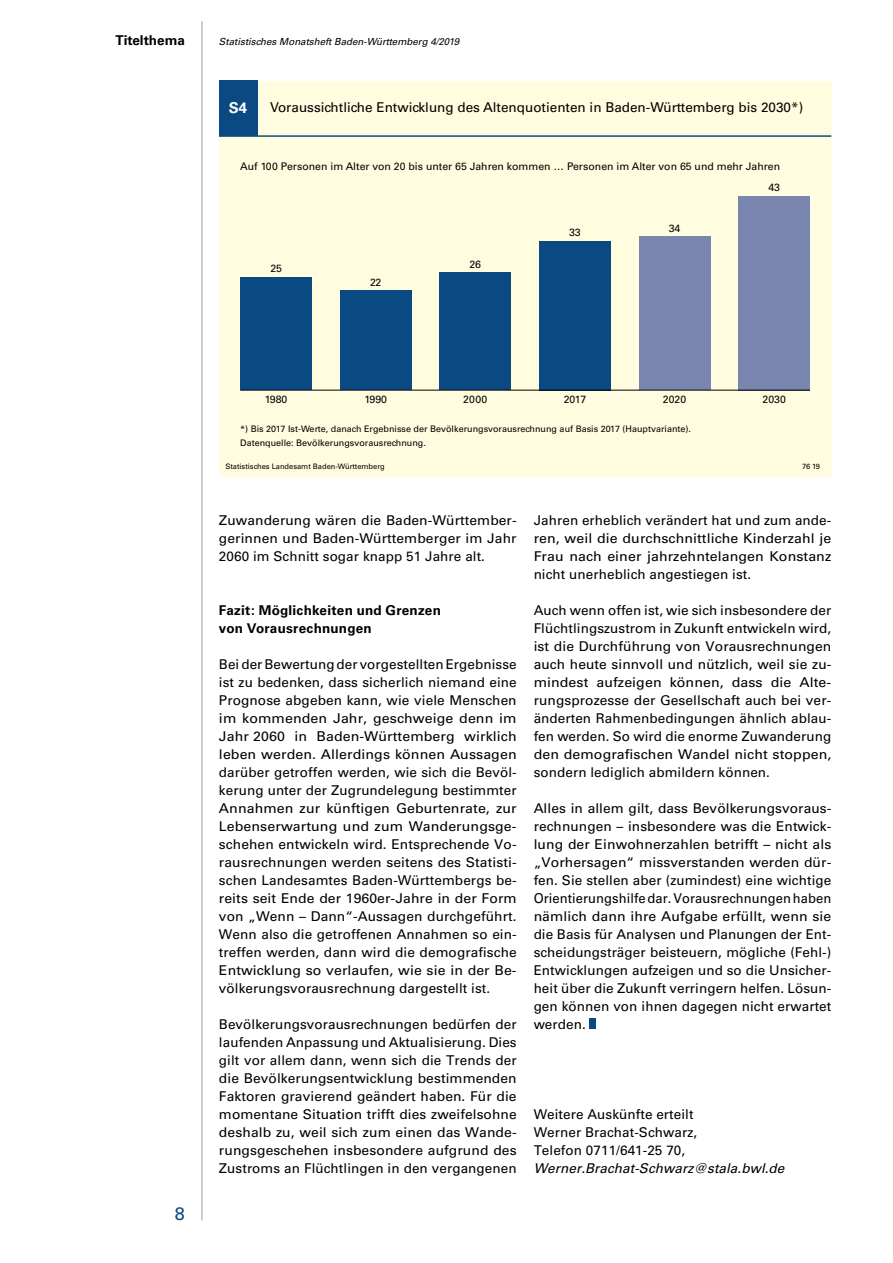
<style>
.page{position:relative;width:893px;height:1263px;background:#fff}
.page>*{position:absolute;margin:0;border:0;box-sizing:border-box;transform-origin:0 0}
.t1{font:18px "Univers";color:#0b4982}
.t2{font:700 15px "Univers";color:#fff}
.t3{font:13.5px/18px "Univers";letter-spacing:.005em;color:#000;text-align:justify}
.t4{font:700 13.5px/18px "Univers";letter-spacing:.015em;color:#000}
.t5{font:italic 13.5px "Univers";letter-spacing:.005em;color:#000}
.t6{font:10.5px "Univers";color:#000}
.t7{font:italic 9.75px "Univers";color:#000}
.t8{font:9px/13.5px "Univers";color:#000}
.t9{font:7.5px "Univers";color:#000}
</style>
<div class="page">
<hr style="left:202px;top:21px;width:1px;height:1199px;background:#9d9d9c">
<div style="left:590px;top:1019px;width:6px;height:10px;background:#0b4982"></div>
<div style="left:219px;top:81px;width:612px;height:395px;background:#fffcdf"></div>
<div style="left:219px;top:81px;width:38px;height:55px;background:#0b4982"></div>
<div style="left:240px;top:277px;width:72px;height:113px;background:#0b4982"></div>
<div style="left:340px;top:291px;width:72px;height:99px;background:#0b4982"></div>
<div style="left:439px;top:273px;width:72px;height:117px;background:#0b4982"></div>
<div style="left:539px;top:241px;width:72px;height:149px;background:#0b4982"></div>
<div style="left:639px;top:237px;width:71px;height:153px;background:#7886b0"></div>
<div style="left:738px;top:196px;width:72px;height:194px;background:#7886b0"></div>
<hr style="left:240px;top:390px;width:570px;height:1px;background:#000">
<hr style="left:219px;top:135px;width:612px;height:2px;background:#0b4982">
<p class="t4" style="left:115px;top:31px;width:71px">Titelthema</p>
<p class="t7" style="left:219px;top:35px;width:242px">Statistisches Monatsheft Baden-Württemberg 4/2019</p>
<p class="t2" style="left:229px;top:99px;width:20px">S4</p>
<p class="t3" style="left:270px;top:98px;width:535px">Voraussichtliche Entwicklung des Altenquotienten in Baden-Württemberg bis 2030*)</p>
<p class="t6" style="left:240px;top:160px;width:541px">Auf 100 Personen im Alter von 20 bis unter 65 Jahren kommen … Personen im Alter von 65 und mehr Jahren</p>
<p class="t6" style="left:270px;top:262px;width:13px">25</p>
<p class="t6" style="left:370px;top:276px;width:13px">22</p>
<p class="t6" style="left:470px;top:258px;width:13px">26</p>
<p class="t6" style="left:569px;top:226px;width:13px">33</p>
<p class="t6" style="left:669px;top:222px;width:13px">34</p>
<p class="t6" style="left:768px;top:181px;width:13px">43</p>
<p class="t6" style="left:265px;top:393px;width:24px">1980</p>
<p class="t6" style="left:364px;top:393px;width:24px">1990</p>
<p class="t6" style="left:463px;top:393px;width:26px">2000</p>
<p class="t6" style="left:564px;top:393px;width:24px">2017</p>
<p class="t6" style="left:663px;top:393px;width:25px">2020</p>
<p class="t6" style="left:762px;top:393px;width:25px">2030</p>
<p class="t8" style="left:240px;top:423px;width:452px">*) Bis 2017 Ist-Werte, danach Ergebnisse der Bevölkerungsvorausrechnung auf Basis 2017 (Hauptvariante).<br>Datenquelle: Bevölkerungsvorausrechnung.</p>
<p class="t9" style="left:225px;top:462px;width:161px">Statistisches Landesamt Baden-Württemberg</p>
<p class="t9" style="left:802px;top:462px;width:20px">76 19</p>
<h1 class="t1" style="left:175px;top:1203px;width:12px">8</h1>
<p class="t3" style="left:219px;top:511px;width:299px">Zuwanderung wären die Baden-Württember&shy;gerinnen und Baden-Württemberger im Jahr 2060 im Schnitt sogar knapp 51 Jahre alt.</p>
<p class="t4" style="left:219px;top:601px;width:223px">Fazit: Möglichkeiten und Grenzen von Vorausrechnungen</p>
<p class="t3" style="left:219px;top:655px;width:299px">Bei der Bewertung der vorgestellten Ergebnisse ist zu bedenken, dass sicherlich niemand eine Prognose abgeben kann, wie viele Menschen im kommenden Jahr, geschweige denn im Jahr 2060 in Baden-Württemberg wirklich leben werden. Allerdings können Aussagen darüber getroffen werden, wie sich die Bevöl&shy;kerung unter der Zugrundelegung bestimmter Annahmen zur künftigen Geburtenrate, zur Lebenserwartung und zum Wanderungsge&shy;schehen entwickeln wird. Entsprechende Vo&shy;rausrechnungen werden seitens des Statisti&shy;schen Landesamtes Baden-Württembergs be&shy;reits seit Ende der 1960er-Jahre in der Form von „Wenn – Dann“-Aussagen durchgeführt.<br>Wenn also die getroffenen Annahmen so ein&shy;treffen werden, dann wird die demografische Entwicklung so verlaufen, wie sie in der Be&shy;völkerungsvorausrechnung dargestellt ist.</p>
<p class="t3" style="left:219px;top:1015px;width:299px">Bevölkerungsvorausrechnungen bedürfen der laufenden Anpassung und Aktualisierung. Dies gilt vor allem dann, wenn sich die Trends der die Bevölkerungsentwicklung bestimmenden Faktoren gravierend geändert haben. Für die momentane Situation trifft dies zweifelsohne deshalb zu, weil sich zum einen das Wande&shy;rungsgeschehen insbesondere aufgrund des Zustroms an Flüchtlingen in den vergangenen</p>
<p class="t3" style="left:534px;top:511px;width:299px">Jahren erheblich verändert hat und zum ande&shy;ren, weil die durchschnittliche Kinderzahl je Frau nach einer jahrzehntelangen Konstanz nicht unerheblich angestiegen ist.</p>
<p class="t3" style="left:534px;top:601px;width:299px">Auch wenn offen ist, wie sich insbesondere der Flüchtlingszustrom in Zukunft entwickeln wird, ist die Durchführung von Vorausrechnungen auch heute sinnvoll und nützlich, weil sie zu&shy;mindest aufzeigen können, dass die Alte&shy;rungsprozesse der Gesellschaft auch bei ver&shy;änderten Rahmenbedingungen ähnlich ablau&shy;fen werden. So wird die enorme Zuwanderung den demografischen Wandel nicht stoppen, sondern lediglich abmildern können.</p>
<p class="t3" style="left:534px;top:799px;width:299px">Alles in allem gilt, dass Bevölkerungsvoraus&shy;rechnungen – insbesondere was die Entwick&shy;lung der Einwohnerzahlen betrifft – nicht als „Vorhersagen“ missverstanden werden dür&shy;fen. Sie stellen aber (zumindest) eine wichtige Orientierungshilfe dar. Vorausrechnungen haben nämlich dann ihre Aufgabe erfüllt, wenn sie die Basis für Analysen und Planungen der Ent&shy;scheidungsträger beisteuern, mögliche (Fehl-)<br>Entwicklungen aufzeigen und so die Unsicher&shy;heit über die Zukunft verringern helfen. Lösun&shy;gen können von ihnen dagegen nicht erwartet werden.</p>
<p class="t3" style="left:534px;top:1105px;width:165px;text-align:left">Weitere Auskünfte erteilt<br>Werner Brachat-Schwarz,<br>Telefon 0711/641-25 70,</p>
<p class="t5" style="left:534px;top:1160px;width:252px">Werner.Brachat-Schwarz@stala.bwl.de</p>
</div>
